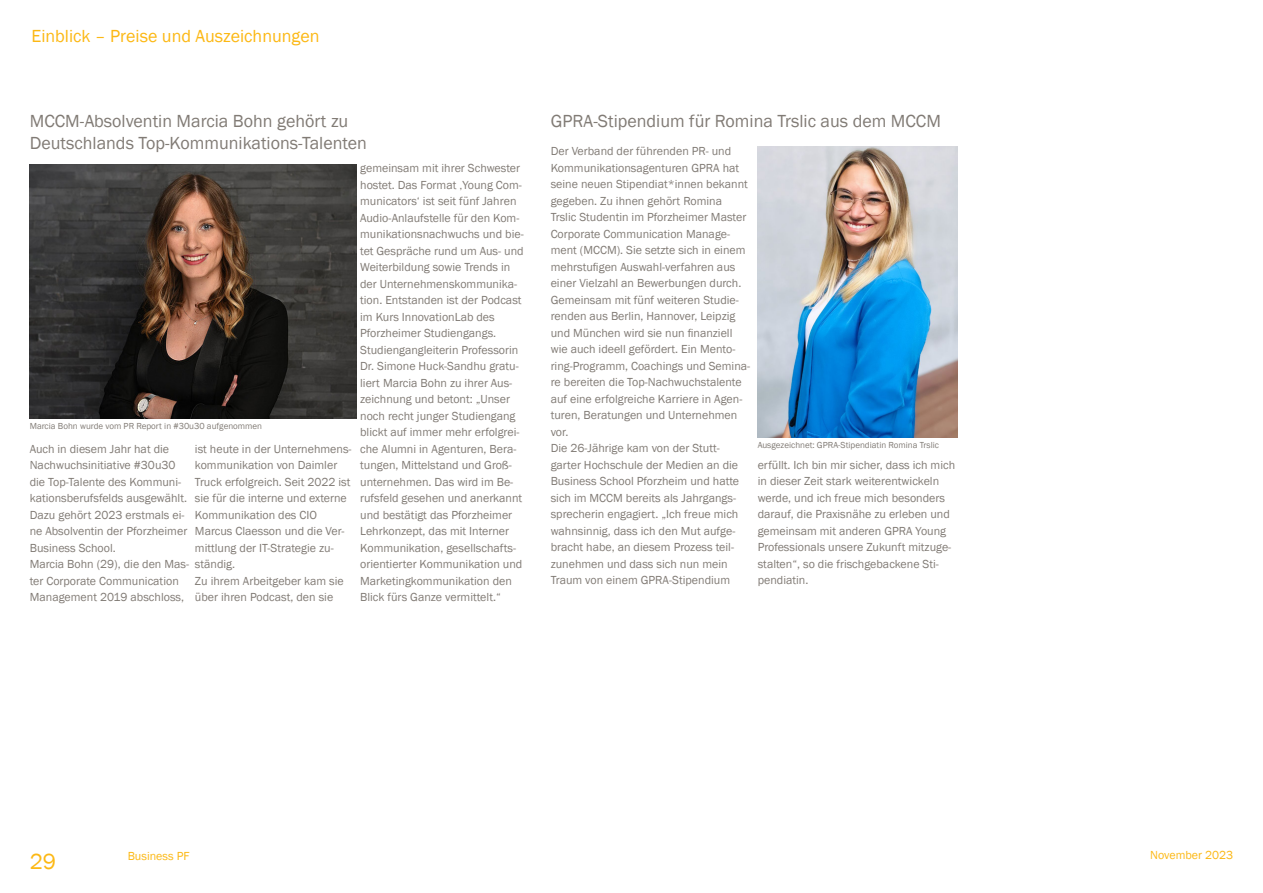
<style>
.page{position:relative;width:1263px;height:893px;background:#fff}
.page>*{position:absolute;margin:0;border:0;box-sizing:border-box;transform-origin:0 0}
.t1{font:22.5px "Franklin Gothic";color:#fcb814}
._8_text{font:18px "Franklin Gothic";color:#817b75}
._15{font:18px "Franklin Gothic";color:#817b75}
._15-2{font:18px "Franklin Gothic";color:#fcb814}
._8_text-2{font:12px/16.5px "Franklin Gothic";color:#817b75}
.t2{font:12px "Franklin Gothic";color:#fcb814}
._8_text-3{font:9px "Franklin Gothic";color:#817b75}
</style>
<div class="page">
<img style="left:30px;top:164px;width:326px;height:254px">
<img style="left:758px;top:147px;width:199px;height:290px">
<p class="_15-2" style="left:32px;top:25px;width:289px">Einblick – Preise und Auszeichnungen</p>
<p class="_8_text" style="left:30px;top:110px;width:320px">MCCM-Absolventin Marcia Bohn gehört zu</p>
<p class="_8_text" style="left:30px;top:132px;width:339px">Deutschlands Top-Kommunikations-Talenten</p>
<p class="_8_text-3" style="left:30px;top:420px;width:234px">Marcia Bohn wurde vom PR Report in #30u30 aufgenommen</p>
<p class="_8_text-2" style="left:195px;top:441px;width:158px">ist heute in der Unternehmens&shy;kommunikation von Daimler<br>Truck erfolgreich. Seit 2022 ist sie für die interne und externe<br>Kommunikation des CIO<br>Marcus Claesson und die Ver-</p>
<p class="_8_text-2" style="left:195px;top:540px;width:140px">mittlung der IT-Strategie zu-</p>
<p class="_8_text-2" style="left:195px;top:556px;width:42px">ständig.</p>
<p class="_8_text-2" style="left:195px;top:573px;width:150px">Zu ihrem Arbeitgeber kam sie über ihren Podcast, den sie</p>
<p class="_8_text-2" style="left:30px;top:441px;width:153px">Auch in diesem Jahr hat die<br>Nachwuchsinitiative #30u30 die Top-Talente des Kommuni-</p>
<p class="_8_text-2" style="left:30px;top:490px;width:159px">kationsberufsfelds ausgewählt.<br>Dazu gehört 2023 erstmals ei-</p>
<p class="_8_text-2" style="left:30px;top:523px;width:159px">ne Absolventin der Pforzheimer<br>Business School.</p>
<p class="_8_text-2" style="left:30px;top:556px;width:161px">Marcia Bohn (29), die den Mas&shy;ter Corporate Communication<br>Management 2019 abschloss,</p>
<p class="_8_text-2" style="left:360px;top:160px;width:163px">gemeinsam mit ihrer Schwester hostet. Das Format ‚Young Com-</p>
<p class="_8_text-2" style="left:360px;top:193px;width:161px">municators‘ ist seit fünf Jahren<br>Audio-Anlaufstelle für den Kom-</p>
<p class="_8_text-2" style="left:360px;top:226px;width:165px">munikationsnachwuchs und bie-</p>
<p class="_8_text-2" style="left:360px;top:243px;width:165px">tet Gespräche rund um Aus- und<br>Weiterbildung sowie Trends in der Unternehmenskommunika&shy;tion. Entstanden ist der Podcast im Kurs InnovationLab des<br>Pforzheimer Studiengangs.</p>
<p class="_8_text-2" style="left:360px;top:342px;width:160px">Studiengangleiterin Professorin<br>Dr. Simone Huck-Sandhu gratu-</p>
<p class="_8_text-2" style="left:360px;top:375px;width:154px">liert Marcia Bohn zu ihrer Aus-</p>
<p class="_8_text-2" style="left:360px;top:391px;width:161px">zeichnung und betont: „Unser noch recht junger Studiengang blickt auf immer mehr erfolgrei-</p>
<p class="_8_text-2" style="left:360px;top:441px;width:158px">che Alumni in Agenturen, Bera-</p>
<p class="_8_text-2" style="left:360px;top:457px;width:153px">tungen, Mittelstand und Groß-</p>
<p class="_8_text-2" style="left:360px;top:474px;width:155px">unternehmen. Das wird im Be-</p>
<p class="_8_text-2" style="left:360px;top:490px;width:164px">rufsfeld gesehen und anerkannt und bestätigt das Pforzheimer<br>Lehrkonzept, das mit Interner<br>Kommunikation, gesellschafts&shy;orientierter Kommunikation und<br>Marketingkommunikation den<br>Blick fürs Ganze vermittelt.“</p>
<p class="_15" style="left:551px;top:110px;width:392px">GPRA-Stipendium für Romina Trslic aus dem MCCM</p>
<p class="_8_text-2" style="left:551px;top:143px;width:199px">Der Verband der führenden PR- und Kommunikationsagenturen GPRA hat seine neuen Stipendiat*innen bekannt gegeben. Zu ihnen gehört Romina Trslic Studentin im Pforzheimer Master Corporate Communication Manage&shy;ment (MCCM). Sie setzte sich in einem mehrstufigen Auswahl-verfahren aus einer Vielzahl an Bewerbungen durch.<br>Gemeinsam mit fünf weiteren Studie-</p>
<p class="_8_text-2" style="left:551px;top:308px;width:186px">renden aus Berlin, Hannover, Leipzig und München wird sie nun finanziell wie auch ideell gefördert. Ein Mento-</p>
<p class="_8_text-2" style="left:551px;top:358px;width:201px">ring-Programm, Coachings und Semina&shy;re bereiten die Top-Nachwuchstalente auf eine erfolgreiche Karriere in Agen-</p>
<p class="_8_text-2" style="left:551px;top:407px;width:188px">turen, Beratungen und Unternehmen vor.</p>
<p class="_8_text-2" style="left:551px;top:440px;width:171px">Die 26-Jährige kam von der Stutt-</p>
<p class="_8_text-2" style="left:551px;top:457px;width:190px">garter Hochschule der Medien an die Business School Pforzheim und hatte sich im MCCM bereits als Jahrgangs&shy;sprecherin engagiert. „Ich freue mich wahnsinnig, dass ich den Mut aufge-</p>
<p class="_8_text-2" style="left:551px;top:539px;width:185px">bracht habe, an diesem Prozess teil-</p>
<p class="_8_text-2" style="left:551px;top:556px;width:181px">zunehmen und dass sich nun mein<br>Traum von einem GPRA-Stipendium</p>
<p class="_8_text-3" style="left:758px;top:440px;width:183px">Ausgezeichnet: GPRA-Stipendiatin Romina Trslic</p>
<p class="_8_text-2" style="left:758px;top:457px;width:199px">erfüllt. Ich bin mir sicher, dass ich mich in dieser Zeit stark weiterentwickeln werde, und ich freue mich besonders darauf, die Praxisnähe zu erleben und gemeinsam mit anderen GPRA Young Professionals unsere Zukunft mitzuge-</p>
<p class="_8_text-2" style="left:758px;top:556px;width:183px">stalten“, so die frischgebackene Sti-</p>
<p class="_8_text-2" style="left:758px;top:572px;width:52px">pendiatin.</p>
<h1 class="t1" style="left:30px;top:847px;width:28px">29</h1>
<p class="t2" style="left:1150px;top:847px;width:84px">November 2023</p>
<p class="t2" style="left:128px;top:849px;width:63px">Business PF</p>
</div>
